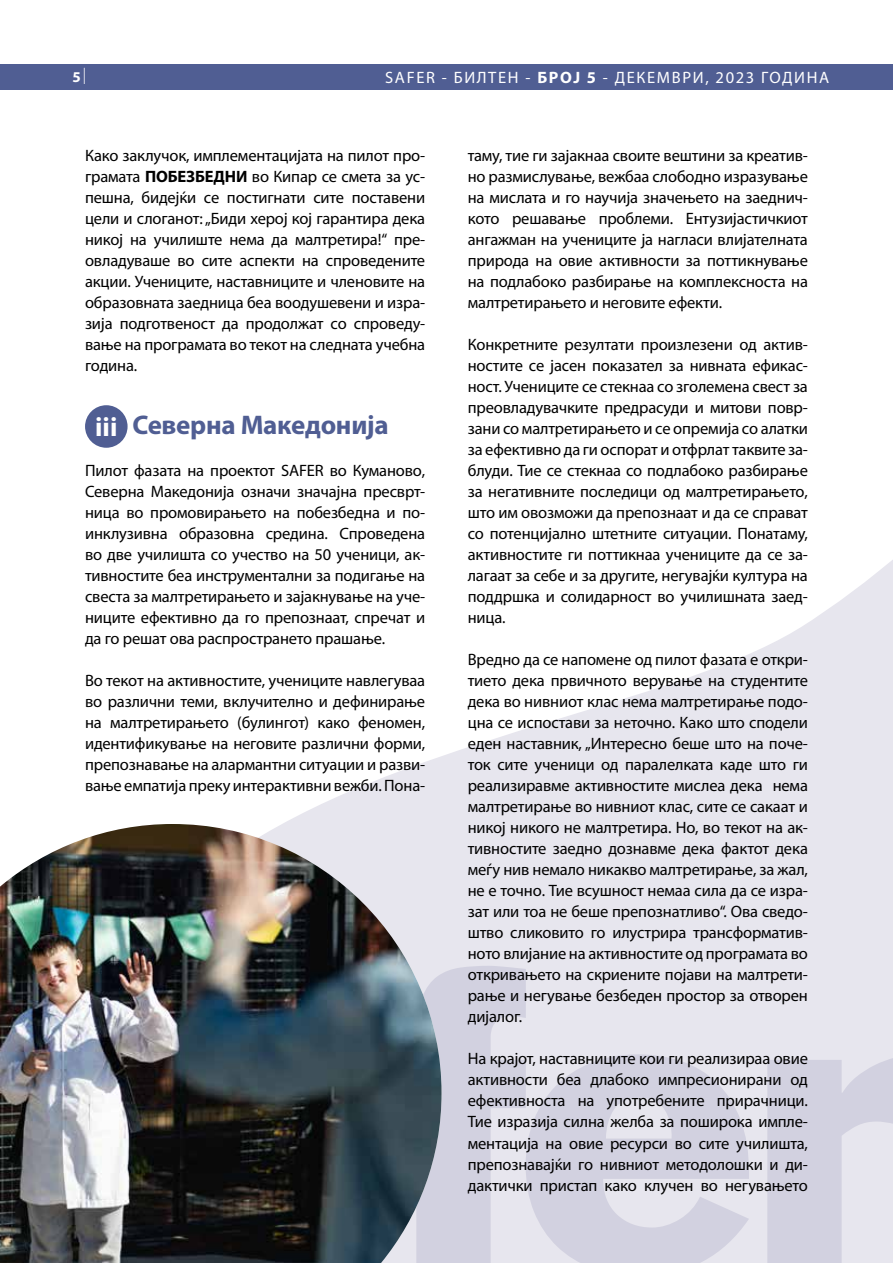
<style>
.page{position:relative;width:893px;height:1263px;background:#fff}
.page>*{position:absolute;margin:0;border:0;box-sizing:border-box;transform-origin:0 0}
.t1{font:700 27px "Myriad Pro";letter-spacing:-.01em;color:#505e93}
.t2{font:16.5px/21px "Myriad Pro";letter-spacing:-.01em;color:#000;text-align:justify}
.t3{font:16.5px "Myriad Pro";letter-spacing:.1em;color:#fff}
.t4{font:700 15px "Myriad Pro";color:#fff}
.s1{font-size:24px}
.s2{font-weight:700}
.s3{color:#fff}
</style>
<div class="page">
<svg style="left:283px;top:560px;width:610px;height:703px;fill:#e7e6ee"></svg>
<svg style="left:442px;top:966px;width:84px;height:297px;background:#d7d6e3"></svg>
<svg style="left:526px;top:1054px;width:223px;height:209px;background:#d8d7e4"></svg>
<svg style="left:767px;top:1054px;width:126px;height:209px;background:#d8d7e4"></svg>
<div style="left:0;top:64px;width:893px;height:25px;background:#505e93"></div>
<div style="left:85px;top:405px;width:43px;height:43px;background:#505e93;border-radius:50%"></div>
<img style="left:0;top:824px;width:442px;height:439px">
<p class="t4" style="left:72px;top:67px;width:14px">5<span class="s1">I</span></p>
<p class="t3" style="left:385px;top:68px;width:446px">SAFER - БИЛТЕН - <span class="s2">БРОЈ 5</span> - ДЕКЕМВРИ, 2023 ГОДИНА</p>
<p class="t2" style="left:85px;top:146px;width:342px">Како заклучок, имплементацијата на пилот про&shy;грамата <span class="s2">ПОБЕЗБЕДНИ</span> во Кипар се смета за ус&shy;пешна, бидејќи се постигнати сите поставени цели и слоганот: „Биди херој кој гарантира дека никој на училиште нема да малтретира!“ пре&shy;овладуваше во сите аспекти на спроведените акции. Учениците, наставниците и членовите на образовната заедница беа воодушевени и изра&shy;зија подготвеност да продолжат со спроведу&shy;вање на програмата во текот на следната учебна година.</p>
<h1 class="t1" style="left:95px;top:407px;width:295px"><span class="s3">iii</span> Северна Македонија</h1>
<p class="t2" style="left:85px;top:460px;width:342px">Пилот фазата на проектот SAFER во Куманово, Северна Македонија означи значајна пресврт&shy;ница во промовирањето на побезбедна и по&shy;инклузивна образовна средина. Спроведена во две училишта со учество на 50 ученици, ак&shy;тивностите беа инструментални за подигање на свеста за малтретирањето и зајакнување на уче&shy;ниците ефективно да го препознаат, спречат и да го решат ова распространето прашање.</p>
<p class="t2" style="left:85px;top:671px;width:342px">Во текот на активностите, учениците навлегуваа во различни теми, вклучително и дефинирање на малтретирањето (булингот) како феномен, идентификување на неговите различни форми, препознавање на алармантни ситуации и разви&shy;вање емпатија преку интерактивни вежби. Пона-</p>
<p class="t2" style="left:468px;top:145px;width:342px">таму, тие ги зајакнаа своите вештини за креатив&shy;но размислување, вежбаа слободно изразување на мислата и го научија значењето на заеднич&shy;кото решавање проблеми. Ентузијастичкиот ангажман на учениците ја нагласи влијателната природа на овие активности за поттикнување на подлабоко разбирање на комплексноста на малтретирањето и неговите ефекти.</p>
<p class="t2" style="left:468px;top:335px;width:342px">Конкретните резултати произлезени од актив&shy;ностите се јасен показател за нивната ефикас&shy;ност. Учениците се стекнаа со зголемена свест за преовладувачките предрасуди и митови повр&shy;зани со малтретирањето и се опремија со алатки за ефективно да ги оспорат и отфрлат таквите за&shy;блуди. Тие се стекнаа со подлабоко разбирање за негативните последици од малтретирањето, што им овозможи да препознаат и да се справат со потенцијално штетните ситуации. Понатаму, активностите ги поттикнаа учениците да се за&shy;лагаат за себе и за другите, негувајќи култура на поддршка и солидарност во училишната заед&shy;ница.</p>
<p class="t2" style="left:468px;top:650px;width:342px">Вредно да се напомене од пилот фазата е откри&shy;тието дека првичното верување на студентите дека во нивниот клас нема малтретирање подо&shy;цна се испостави за неточно. Како што сподели еден наставник, „Интересно беше што на поче&shy;ток сите ученици од паралелката каде што ги реализиравме активностите мислеа дека нема малтретирање во нивниот клас, сите се сакаат и никој никого не малтретира. Но, во текот на ак&shy;тивностите заедно дознавме дека фактот дека меѓу нив немало никакво малтретирање, за жал, не е точно. Тие всушност немаа сила да се изра&shy;зат или тоа не беше препознатливо“. Ова сведо&shy;штво сликовито го илустрира трансформатив&shy;ното влијание на активностите од програмата во откривањето на скриените појави на малтрети&shy;рање и негување безбеден простор за отворен дијалог.</p>
<p class="t2" style="left:468px;top:1049px;width:342px">На крајот, наставниците кои ги реализираа овие активности беа длабоко импресионирани од ефективноста на употребените прирачници.<br>Тие изразија силна желба за поширока импле&shy;ментација на овие ресурси во сите училишта, препознавајќи го нивниот методолошки и ди&shy;дактички пристап како клучен во негувањето</p>
</div>
